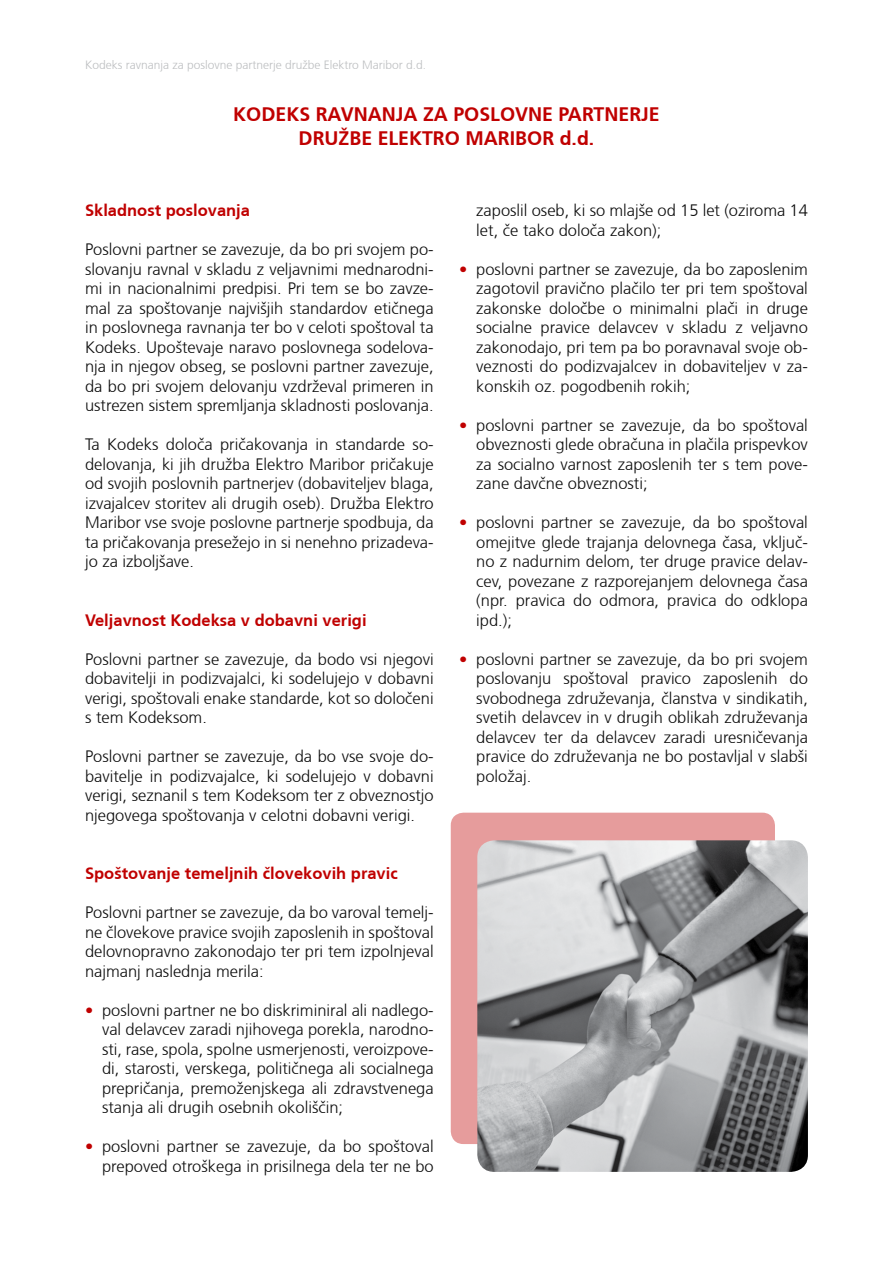
<style>
.page{position:relative;width:893px;height:1263px;background:#fff}
.page>*{position:absolute;margin:0;border:0;box-sizing:border-box;transform-origin:0 0}
.t1{font:700 19.5px/24px "Frutiger CE";color:#c00000;text-align:center}
.t2{font:300 16.5px/19.5px "Frutiger CE";color:#0d0d0d;text-align:justify}
.t3{font:700 16.5px "Frutiger CE";color:#c00000}
.t4{font:300 12px "Frutiger CE";color:#bcbec0}
.s1{color:#c00000}
</style>
<div class="page">
<div style="left:451px;top:813px;width:324px;height:331px;background:#e69c9c;border-radius:13px"></div>
<img style="left:477px;top:840px;width:331px;height:332px">
<p class="t4" style="left:85px;top:57px;width:343px">Kodeks ravnanja za poslovne partnerje družbe Elektro Maribor d.d.</p>
<p class="t1" style="left:233px;top:102px;width:428px">KODEKS RAVNANJA ZA POSLOVNE PARTNERJE<br>DRUŽBE ELEKTRO MARIBOR d.d.</p>
<p class="t3" style="left:85px;top:201px;width:167px">Skladnost poslovanja</p>
<p class="t2" style="left:85px;top:240px;width:350px">Poslovni partner se zavezuje, da bo pri svojem po&shy;slovanju ravnal v skladu z veljavnimi mednarodni&shy;mi in nacionalnimi predpisi. Pri tem se bo zavze&shy;mal za spoštovanje najvišjih standardov etičnega in poslovnega ravnanja ter bo v celoti spoštoval ta Kodeks. Upoštevaje naravo poslovnega sodelova&shy;nja in njegov obseg, se poslovni partner zavezuje, da bo pri svojem delovanju vzdrževal primeren in ustrezen sistem spremljanja skladnosti poslovanja.</p>
<p class="t2" style="left:85px;top:435px;width:350px">Ta Kodeks določa pričakovanja in standarde so&shy;delovanja, ki jih družba Elektro Maribor pričakuje od svojih poslovnih partnerjev (dobaviteljev blaga, izvajalcev storitev ali drugih oseb). Družba Elektro Maribor vse svoje poslovne partnerje spodbuja, da ta pričakovanja presežejo in si nenehno prizadeva&shy;jo za izboljšave.</p>
<p class="t3" style="left:85px;top:610px;width:283px">Veljavnost Kodeksa v dobavni verigi</p>
<p class="t2" style="left:85px;top:649px;width:350px">Poslovni partner se zavezuje, da bodo vsi njegovi dobavitelji in podizvajalci, ki sodelujejo v dobavni verigi, spoštovali enake standarde, kot so določeni s tem Kodeksom.</p>
<p class="t2" style="left:85px;top:746px;width:350px">Poslovni partner se zavezuje, da bo vse svoje do&shy;bavitelje in podizvajalce, ki sodelujejo v dobavni verigi, seznanil s tem Kodeksom ter z obveznostjo njegovega spoštovanja v celotni dobavni verigi.</p>
<p class="t3" style="left:85px;top:863px;width:314px">Spoštovanje temeljnih človekovih pravic</p>
<p class="t2" style="left:85px;top:902px;width:350px">Poslovni partner se zavezuje, da bo varoval temelj&shy;ne človekove pravice svojih zaposlenih in spoštoval delovnopravno zakonodajo ter pri tem izpolnjeval najmanj naslednja merila:</p>
<p class="t2" style="left:102px;top:1000px;width:333px;text-indent:-17px"><span class="s1">•</span> poslovni partner ne bo diskriminiral ali nadlego&shy;val delavcev zaradi njihovega porekla, narodno&shy;sti, rase, spola, spolne usmerjenosti, veroizpove&shy;di, starosti, verskega, političnega ali socialnega prepričanja, premoženjskega ali zdravstvenega stanja ali drugih osebnih okoliščin;</p>
<p class="t2" style="left:85px;top:1136px;width:350px;text-align:right"><span class="s1">•</span> poslovni partner se zavezuje, da bo spoštoval prepoved otroškega in prisilnega dela ter ne bo</p>
<p class="t2" style="left:476px;top:201px;width:333px">zaposlil oseb, ki so mlajše od 15 let (oziroma 14 let, če tako določa zakon);</p>
<p class="t2" style="left:476px;top:259px;width:333px;text-indent:-17px"><span class="s1">•</span> poslovni partner se zavezuje, da bo zaposlenim zagotovil pravično plačilo ter pri tem spoštoval zakonske določbe o minimalni plači in druge socialne pravice delavcev v skladu z veljavno zakonodajo, pri tem pa bo poravnaval svoje ob&shy;veznosti do podizvajalcev in dobaviteljev v za&shy;konskih oz. pogodbenih rokih;</p>
<p class="t2" style="left:476px;top:415px;width:333px;text-indent:-17px"><span class="s1">•</span> poslovni partner se zavezuje, da bo spoštoval obveznosti glede obračuna in plačila prispevkov za socialno varnost zaposlenih ter s tem pove&shy;zane davčne obveznosti;</p>
<p class="t2" style="left:476px;top:513px;width:333px;text-indent:-17px"><span class="s1">•</span> poslovni partner se zavezuje, da bo spoštoval omejitve glede trajanja delovnega časa, vključ&shy;no z nadurnim delom, ter druge pravice delav&shy;cev, povezane z razporejanjem delovnega časa (npr. pravica do odmora, pravica do odklopa ipd.);</p>
<p class="t2" style="left:476px;top:649px;width:333px;text-indent:-17px"><span class="s1">•</span> poslovni partner se zavezuje, da bo pri svojem poslovanju spoštoval pravico zaposlenih do svobodnega združevanja, članstva v sindikatih, svetih delavcev in v drugih oblikah združevanja delavcev ter da delavcev zaradi uresničevanja pravice do združevanja ne bo postavljal v slabši položaj.</p>
</div>
